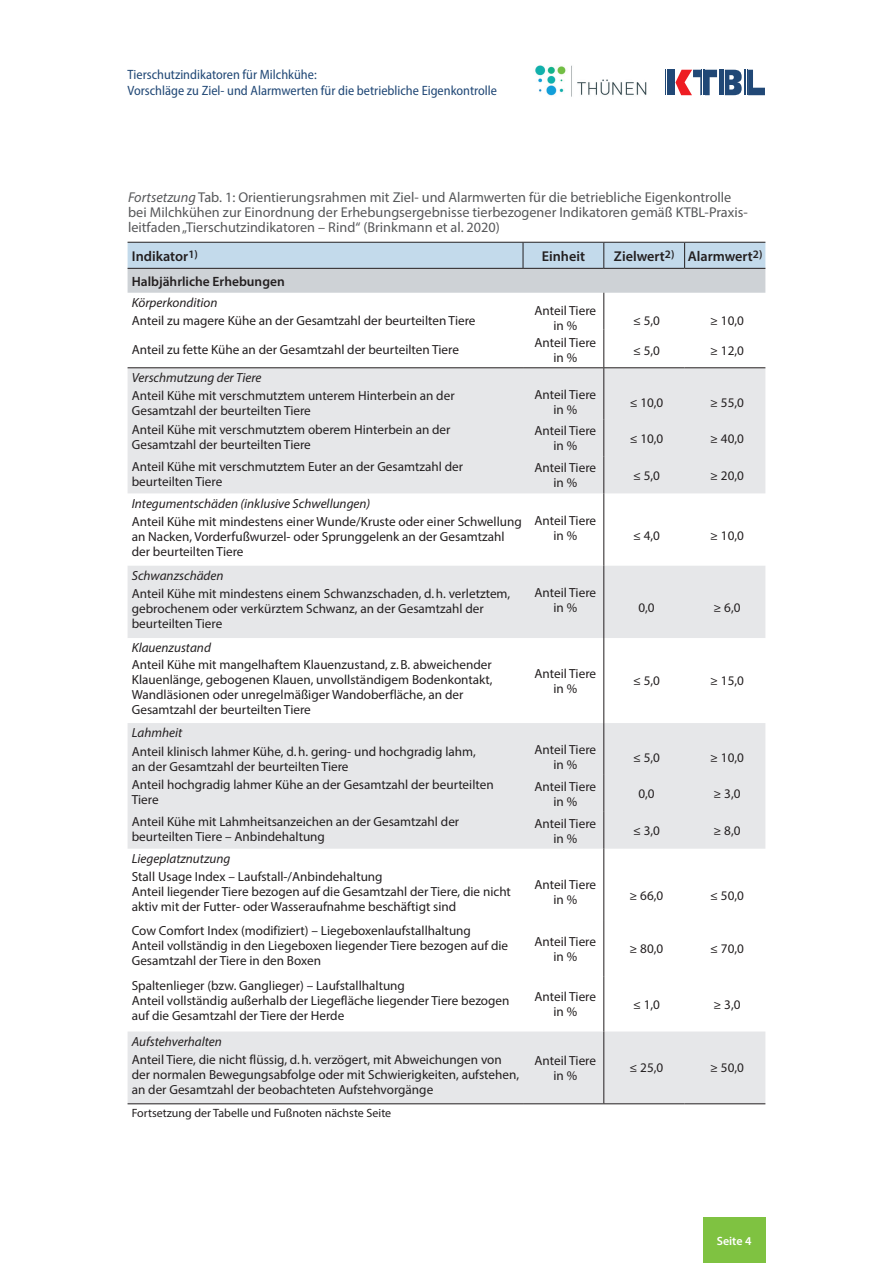
<style>
.page{position:relative;width:893px;height:1263px;background:#fff}
.page>*{position:absolute;margin:0;border:0;box-sizing:border-box;transform-origin:0 0}
.t1{font:14.25px/15px "Myriad Pro";color:#57585a}
.t2{font:600 14.25px "Myriad Pro";color:#231f20}
.t3{font:semi-condensed 13.5px/16.2px "Myriad Pro";color:#214876}
.t4{font:600 13.5px "Myriad Pro";color:#231f20}
.t5{font:13.2px/15px "Myriad Pro";color:#231f20;text-align:center}
.t6{font:italic 13.2px "Myriad Pro";color:#231f20}
.t7{font:12px "Myriad Pro";color:#231f20}
.t8{font:600 12px "Myriad Pro";color:#fff}
.s1{font-style:italic}
</style>
<div class="page">
<div style="left:703px;top:1217px;width:62px;height:46px;background:#7fc241"></div>
<svg style="left:665px;top:70px;width:100px;height:25px"></svg>
<hr style="left:672px;top:70px;width:3px;height:25px;background:#214876">
<img style="left:535px;top:65px;width:112px;height:32px">
<svg style="left:128px;top:368px;width:637px;height:481px;fill:#e6e7e9"></svg>
<div style="left:128px;top:1031px;width:637px;height:72px;background:#e6e7e9"></div>
<svg style="left:128px;top:242px;width:637px;height:51px;background:#c5d2dd"></svg>
<hr style="left:128px;top:268px;width:395px;height:1px;background:#231f20">
<hr style="left:523px;top:268px;width:81px;height:1px;background:#231f20">
<hr style="left:604px;top:268px;width:81px;height:1px;background:#231f20">
<hr style="left:685px;top:268px;width:80px;height:1px;background:#231f20">
<hr style="left:603px;top:293px;width:1px;height:36px;background:#231f20">
<hr style="left:603px;top:329px;width:1px;height:38px;background:#231f20">
<hr style="left:603px;top:368px;width:1px;height:52px;background:#231f20">
<hr style="left:603px;top:420px;width:1px;height:36px;background:#231f20">
<hr style="left:603px;top:456px;width:1px;height:37px;background:#231f20">
<hr style="left:603px;top:493px;width:1px;height:73px;background:#231f20">
<hr style="left:603px;top:566px;width:1px;height:72px;background:#231f20">
<hr style="left:603px;top:638px;width:1px;height:85px;background:#231f20">
<hr style="left:603px;top:849px;width:1px;height:72px;background:#231f20">
<hr style="left:603px;top:921px;width:1px;height:55px;background:#231f20">
<hr style="left:603px;top:976px;width:1px;height:55px;background:#231f20">
<hr style="left:603px;top:1031px;width:1px;height:72px;background:#231f20">
<hr style="left:603px;top:723px;width:1px;height:52px;background:#231f20">
<hr style="left:603px;top:775px;width:1px;height:37px;background:#231f20">
<hr style="left:603px;top:812px;width:1px;height:37px;background:#231f20">
<hr style="left:128px;top:367px;width:395px;height:1px;background:#231f20">
<hr style="left:523px;top:367px;width:81px;height:1px;background:#231f20">
<hr style="left:604px;top:367px;width:81px;height:1px;background:#231f20">
<hr style="left:685px;top:367px;width:80px;height:1px;background:#231f20">
<hr style="left:128px;top:1103px;width:395px;height:1px;background:#231f20">
<hr style="left:523px;top:1103px;width:81px;height:1px;background:#231f20">
<hr style="left:604px;top:1103px;width:81px;height:1px;background:#231f20">
<hr style="left:685px;top:1103px;width:80px;height:1px;background:#231f20">
<p class="t3" style="left:128px;top:66px;width:371px">Tierschutzindikatoren für Milchkühe:<br>Vorschläge zu Ziel- und Alarmwerten für die betriebliche Eigenkontrolle</p>
<p class="t1" style="left:128px;top:190px;width:621px"><span class="s1">Fortsetzung</span> Tab. 1: Orientierungsrahmen mit Ziel- und Alarmwerten für die betriebliche Eigenkontrolle bei Milchkühen zur Einordnung der Erhebungsergebnisse tierbezogener Indikatoren gemäß KTBL-Praxis&shy;leitfaden „Tierschutzindikatoren – Rind“ (Brinkmann et al. 2020)</p>
<p class="t2" style="left:132px;top:247px;width:68px">Indikator<sup>1)</sup></p>
<p class="t2" style="left:542px;top:247px;width:45px">Einheit</p>
<p class="t2" style="left:614px;top:247px;width:150px">Zielwert<sup>2)</sup> Alarmwert<sup>2)</sup></p>
<p class="t4" style="left:132px;top:272px;width:154px">Halbjährliche Erhebungen</p>
<p class="t6" style="left:132px;top:294px;width:87px">Körperkondition</p>
<p class="t5" style="left:132px;top:313px;width:345px">Anteil zu magere Kühe an der Gesamtzahl der beurteilten Tiere</p>
<p class="t5" style="left:535px;top:302px;width:63px">Anteil Tiere in %</p>
<p class="t5" style="left:633px;top:313px;width:28px">≤ 5,0</p>
<p class="t5" style="left:710px;top:313px;width:35px">≥ 10,0</p>
<p class="t5" style="left:132px;top:341px;width:329px">Anteil zu fette Kühe an der Gesamtzahl der beurteilten Tiere</p>
<p class="t5" style="left:535px;top:335px;width:63px">Anteil Tiere in %</p>
<p class="t5" style="left:633px;top:343px;width:28px">≤ 5,0</p>
<p class="t5" style="left:710px;top:343px;width:35px">≥ 12,0</p>
<p class="t6" style="left:132px;top:369px;width:131px">Verschmutzung der Tiere</p>
<p class="t5" style="left:132px;top:388px;width:324px;text-align:left">Anteil Kühe mit verschmutztem unterem Hinterbein an der<br>Gesamtzahl der beurteilten Tiere</p>
<p class="t5" style="left:535px;top:386px;width:63px">Anteil Tiere in %</p>
<p class="t5" style="left:630px;top:395px;width:35px">≤ 10,0</p>
<p class="t5" style="left:710px;top:395px;width:35px">≥ 55,0</p>
<p class="t5" style="left:132px;top:422px;width:320px;text-align:left">Anteil Kühe mit verschmutztem oberem Hinterbein an der<br>Gesamtzahl der beurteilten Tiere</p>
<p class="t5" style="left:535px;top:423px;width:63px">Anteil Tiere in %</p>
<p class="t5" style="left:630px;top:431px;width:35px">≤ 10,0</p>
<p class="t5" style="left:710px;top:431px;width:35px">≥ 40,0</p>
<p class="t5" style="left:132px;top:458px;width:333px;text-align:left">Anteil Kühe mit verschmutztem Euter an der Gesamtzahl der beurteilten Tiere</p>
<p class="t5" style="left:535px;top:460px;width:63px">Anteil Tiere in %</p>
<p class="t5" style="left:633px;top:468px;width:28px">≤ 5,0</p>
<p class="t5" style="left:710px;top:468px;width:35px">≥ 20,0</p>
<p class="t6" style="left:132px;top:495px;width:240px">Integumentschäden (inklusive Schwellungen)</p>
<p class="t5" style="left:132px;top:514px;width:391px;text-align:left">Anteil Kühe mit mindestens einer Wunde/Kruste oder einer Schwellung an Nacken, Vorderfußwurzel- oder Sprunggelenk an der Gesamtzahl der beurteilten Tiere</p>
<p class="t5" style="left:535px;top:513px;width:63px">Anteil Tiere in %</p>
<p class="t5" style="left:633px;top:528px;width:28px">≤ 4,0</p>
<p class="t5" style="left:710px;top:528px;width:35px">≥ 10,0</p>
<p class="t6" style="left:132px;top:567px;width:93px">Schwanzschäden</p>
<p class="t5" style="left:132px;top:586px;width:380px;text-align:left">Anteil Kühe mit mindestens einem Schwanzschaden, d. h. verletztem, gebrochenem oder verkürztem Schwanz, an der Gesamtzahl der beurteilten Tiere</p>
<p class="t5" style="left:535px;top:585px;width:63px">Anteil Tiere in %</p>
<p class="t5" style="left:638px;top:600px;width:18px">0,0</p>
<p class="t5" style="left:714px;top:600px;width:28px">≥ 6,0</p>
<p class="t6" style="left:132px;top:639px;width:81px">Klauenzustand</p>
<p class="t5" style="left:132px;top:657px;width:362px;text-align:left">Anteil Kühe mit mangelhaftem Klauenzustand, z. B. abweichender Klauenlänge, gebogenen Klauen, unvollständigem Bodenkontakt, Wandläsionen oder unregelmäßiger Wandoberfläche, an der Gesamtzahl der beurteilten Tiere</p>
<p class="t5" style="left:535px;top:666px;width:63px">Anteil Tiere in %</p>
<p class="t5" style="left:633px;top:673px;width:28px">≤ 5,0</p>
<p class="t5" style="left:710px;top:673px;width:35px">≥ 15,0</p>
<p class="t6" style="left:132px;top:724px;width:52px">Lahmheit</p>
<p class="t5" style="left:132px;top:743px;width:346px;text-align:left">Anteil klinisch lahmer Kühe, d. h. gering- und hochgradig lahm, an der Gesamtzahl der beurteilten Tiere</p>
<p class="t5" style="left:535px;top:742px;width:63px">Anteil Tiere in %</p>
<p class="t5" style="left:633px;top:750px;width:28px">≤ 5,0</p>
<p class="t5" style="left:710px;top:750px;width:35px">≥ 10,0</p>
<p class="t5" style="left:132px;top:777px;width:363px;text-align:left">Anteil hochgradig lahmer Kühe an der Gesamtzahl der beurteilten<br>Tiere</p>
<p class="t5" style="left:535px;top:778px;width:63px">Anteil Tiere in %</p>
<p class="t5" style="left:638px;top:786px;width:18px">0,0</p>
<p class="t5" style="left:714px;top:786px;width:28px">≥ 3,0</p>
<p class="t5" style="left:132px;top:814px;width:329px;text-align:left">Anteil Kühe mit Lahmheitsanzeichen an der Gesamtzahl der beurteilten Tiere – Anbindehaltung</p>
<p class="t5" style="left:535px;top:815px;width:63px">Anteil Tiere in %</p>
<p class="t5" style="left:633px;top:823px;width:28px">≤ 3,0</p>
<p class="t5" style="left:714px;top:823px;width:28px">≥ 8,0</p>
<p class="t6" style="left:132px;top:850px;width:100px">Liegeplatznutzung</p>
<p class="t5" style="left:132px;top:869px;width:381px;text-align:left">Stall Usage Index – Laufstall-/Anbindehaltung<br>Anteil liegender Tiere bezogen auf die Gesamtzahl der Tiere, die nicht aktiv mit der Futter- oder Wasseraufnahme beschäftigt sind</p>
<p class="t5" style="left:535px;top:877px;width:63px">Anteil Tiere in %</p>
<p class="t5" style="left:630px;top:887px;width:35px">≥ 66,0</p>
<p class="t5" style="left:710px;top:887px;width:35px">≤ 50,0</p>
<p class="t5" style="left:132px;top:923px;width:378px;text-align:left">Cow Comfort Index (modifiziert) – Liegeboxenlaufstallhaltung<br>Anteil vollständig in den Liegeboxen liegender Tiere bezogen auf die<br>Gesamtzahl der Tiere in den Boxen</p>
<p class="t5" style="left:534px;top:934px;width:63px">Anteil Tiere in %</p>
<p class="t5" style="left:630px;top:941px;width:35px">≥ 80,0</p>
<p class="t5" style="left:710px;top:941px;width:35px">≤ 70,0</p>
<p class="t5" style="left:132px;top:978px;width:379px;text-align:left">Spaltenlieger (bzw. Ganglieger) – Laufstallhaltung<br>Anteil vollständig außerhalb der Liegefläche liegender Tiere bezogen auf die Gesamtzahl der Tiere der Herde</p>
<p class="t5" style="left:534px;top:989px;width:63px">Anteil Tiere in %</p>
<p class="t5" style="left:633px;top:996px;width:28px">≤ 1,0</p>
<p class="t5" style="left:714px;top:996px;width:28px">≥ 3,0</p>
<p class="t6" style="left:132px;top:1033px;width:92px">Aufstehverhalten</p>
<p class="t5" style="left:132px;top:1052px;width:389px;text-align:left">Anteil Tiere, die nicht flüssig, d. h. verzögert, mit Abweichungen von der normalen Bewegungsabfolge oder mit Schwierigkeiten, aufstehen, an der Gesamtzahl der beobachteten Aufstehvorgänge</p>
<p class="t5" style="left:534px;top:1053px;width:63px">Anteil Tiere in %</p>
<p class="t5" style="left:630px;top:1060px;width:35px">≤ 25,0</p>
<p class="t5" style="left:710px;top:1060px;width:35px">≥ 50,0</p>
<p class="t7" style="left:132px;top:1105px;width:261px">Fortsetzung der Tabelle und Fußnoten nächste Seite</p>
<p class="t8" style="left:717px;top:1233px;width:36px">Seite 4</p>
</div>
